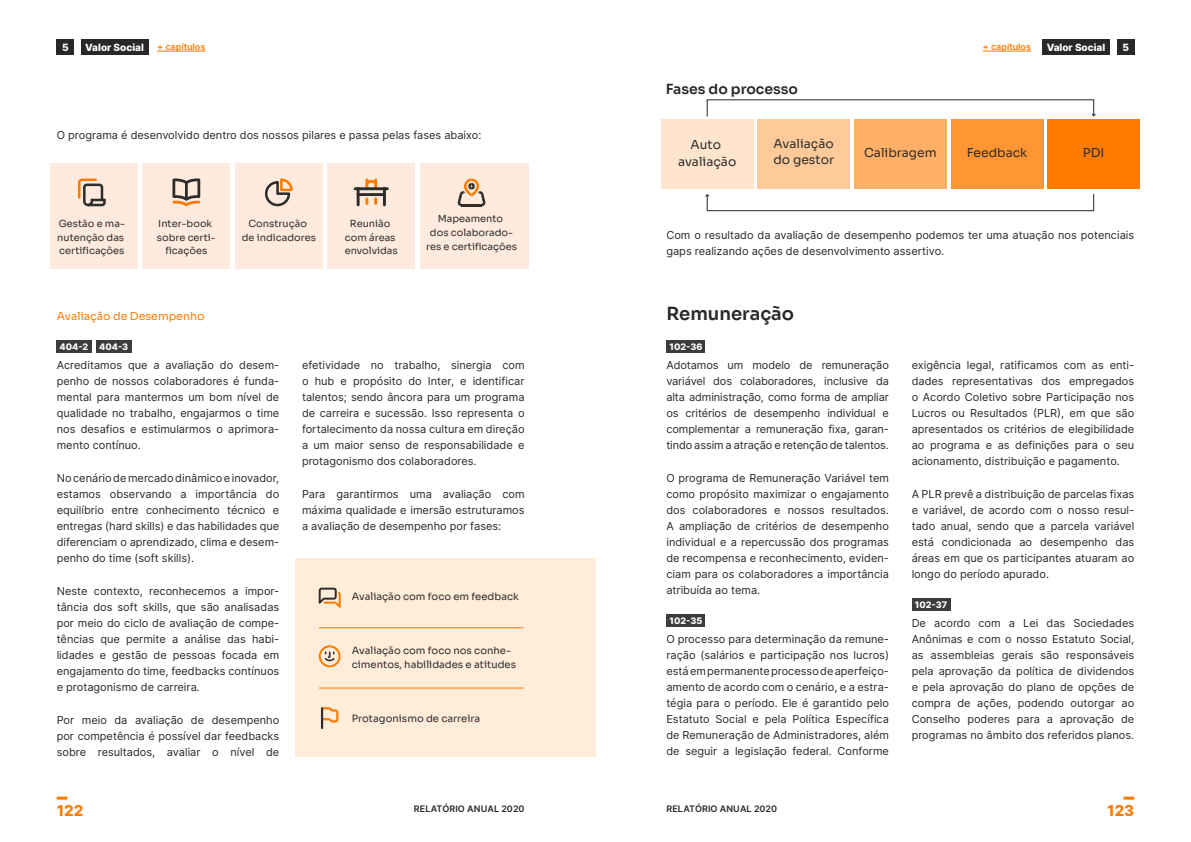
<style>
.page{position:relative;width:1191px;height:842px;background:#fff}
.page>*{position:absolute;margin:0;border:0;box-sizing:border-box;transform-origin:0 0}
.t1{font:18px "Sora";color:#282827}
.t2{font:800 15px "Inter";color:#ff7b00}
.t3{font:14px "Sora";color:#282827}
.t4{font:12.3px/16.4px "Sora";color:#2d2d2c;text-align:center}
.t5{font:11px/16px "Inter";color:#282827;text-align:justify}
.t6{font:11px "Sora";color:#ff7b00}
.t7{font:10px/14px "Sora";color:#2d2d2c}
.t8{font:800 10px "Inter";color:#fff}
.t9{font:9.8px/13.7px "Sora";color:#2d2d2c;text-align:center}
.t10{font:600 9px "Inter";letter-spacing:.01em;color:#282827}
.t11{font:800 9px "Inter";color:#fff}
.t12{font:600 9px "Inter";color:#ff7b00}
</style>
<div class="page">
<div style="left:57px;top:39px;width:17px;height:15px;background:#282827"></div>
<div style="left:81px;top:39px;width:68px;height:15px;background:#282827"></div>
<div style="left:1042px;top:39px;width:67px;height:15px;background:#282827"></div>
<hr style="left:157px;top:51px;width:48px;height:1px;background:#ff7b00">
<svg style="left:57px;top:797px;width:10px;height:3px"></svg>
<svg style="left:1123px;top:797px;width:11px;height:3px"></svg>
<div style="left:1117px;top:39px;width:17px;height:15px;background:#282827"></div>
<hr style="left:982px;top:51px;width:49px;height:1px;background:#ff7b00">
<div style="left:295px;top:558px;width:300px;height:199px;background:#ffecd9"></div>
<div style="left:57px;top:340px;width:35px;height:13px;background:#3c3c3b"></div>
<div style="left:96px;top:340px;width:35px;height:13px;background:#3c3c3b"></div>
<div style="left:50px;top:164px;width:88px;height:105px;background:#ffebde"></div>
<div style="left:143px;top:164px;width:87px;height:105px;background:#ffebde"></div>
<div style="left:235px;top:164px;width:88px;height:105px;background:#ffebde"></div>
<div style="left:327px;top:164px;width:88px;height:105px;background:#ffebde"></div>
<div style="left:420px;top:164px;width:109px;height:105px;background:#ffebde"></div>
<svg style="left:172px;top:178px;width:28px;height:28px"></svg>
<svg style="left:265px;top:178px;width:28px;height:28px"></svg>
<svg style="left:457px;top:178px;width:29px;height:28px"></svg>
<svg style="left:354px;top:178px;width:35px;height:28px"></svg>
<svg style="left:78px;top:178px;width:28px;height:28px"></svg>
<svg style="left:319px;top:588px;width:22px;height:20px"></svg>
<svg style="left:319px;top:645px;width:21px;height:22px"></svg>
<svg style="left:321px;top:707px;width:17px;height:22px"></svg>
<hr style="left:319px;top:627px;width:204px;height:1px;background:#ff7b00">
<hr style="left:319px;top:687px;width:204px;height:1px;background:#ff7b00">
<div style="left:666px;top:340px;width:39px;height:13px;background:#3c3c3b"></div>
<div style="left:666px;top:614px;width:39px;height:13px;background:#3c3c3b"></div>
<div style="left:911px;top:598px;width:39px;height:13px;background:#3c3c3b"></div>
<div style="left:660px;top:120px;width:93px;height:69px;background:#ffe5cd"></div>
<div style="left:757px;top:120px;width:93px;height:69px;background:#ffca9a"></div>
<div style="left:854px;top:120px;width:93px;height:69px;background:#ffaf66"></div>
<div style="left:950px;top:120px;width:93px;height:69px;background:#ff9533"></div>
<div style="left:1047px;top:120px;width:93px;height:69px;background:#ff7b00"></div>
<svg style="left:706px;top:99px;width:389px;height:18px"></svg>
<svg style="left:705px;top:193px;width:389px;height:19px"></svg>
<p class="t8" style="left:62px;top:40px;width:8px">5</p>
<p class="t8" style="left:85px;top:40px;width:60px">Valor Social</p>
<p class="t12" style="left:157px;top:40px;width:50px">+ capítulos</p>
<p class="t8" style="left:1046px;top:40px;width:60px">Valor Social</p>
<p class="t12" style="left:982px;top:40px;width:50px">+ capítulos</p>
<p class="t8" style="left:1122px;top:40px;width:8px">5</p>
<p class="t5" style="left:57px;top:126px;width:426px">O programa é desenvolvido dentro dos nossos pilares e passa pelas fases abaixo:</p>
<p class="t9" style="left:57px;top:216px;width:69px;text-align:justify">Gestão e ma&shy;nutenção das certificações</p>
<p class="t9" style="left:157px;top:216px;width:60px">Inter-book sobre certi&shy;ficações</p>
<p class="t9" style="left:242px;top:216px;width:76px">Construção<br>de indicadores</p>
<p class="t9" style="left:345px;top:216px;width:55px">Reunião com áreas envolvidas</p>
<p class="t9" style="left:426px;top:211px;width:92px">Mapeamento<br>dos colaborado&shy;res e certificações</p>
<p class="t6" style="left:57px;top:307px;width:149px">Avaliação de Desempenho</p>
<p class="t11" style="left:60px;top:340px;width:70px">404-2 404-3</p>
<p class="t5" style="left:57px;top:356px;width:224px">Acreditamos que a avaliação do desem&shy;penho de nossos colaboradores é funda&shy;mental para mantermos um bom nível de qualidade no trabalho, engajarmos o time nos desafios e estimularmos o aprimora&shy;mento contínuo.</p>
<p class="t5" style="left:57px;top:469px;width:224px">No cenário de mercado dinâmico e inovador, estamos observando a importância do equilíbrio entre conhecimento técnico e entregas (hard skills) e das habilidades que diferenciam o aprendizado, clima e desem&shy;penho do time (soft skills).</p>
<p class="t5" style="left:57px;top:582px;width:224px">Neste contexto, reconhecemos a impor&shy;tância dos soft skills, que são analisadas por meio do ciclo de avaliação de compe&shy;tências que permite a análise das habi&shy;lidades e gestão de pessoas focada em engajamento do time, feedbacks contínuos e protagonismo de carreira.</p>
<p class="t5" style="left:57px;top:712px;width:224px">Por meio da avaliação de desempenho por competência é possível dar feedbacks sobre resultados, avaliar o nível de</p>
<p class="t5" style="left:302px;top:357px;width:224px">efetividade no trabalho, sinergia com o hub e propósito do Inter, e identificar talentos; sendo âncora para um programa de carreira e sucessão. Isso representa o fortalecimento da nossa cultura em direção a um maior senso de responsabilidade e protagonismo dos colaboradores.</p>
<p class="t5" style="left:302px;top:486px;width:224px">Para garantirmos uma avaliação com máxima qualidade e imersão estruturamos a avaliação de desempenho por fases:</p>
<p class="t7" style="left:352px;top:589px;width:169px">Avaliação com foco em feedback</p>
<p class="t7" style="left:352px;top:642px;width:166px">Avaliação com foco nos conhe&shy;cimentos, habilidades e atitudes</p>
<p class="t7" style="left:352px;top:711px;width:130px">Protagonismo de carreira</p>
<p class="t3" style="left:665px;top:77px;width:134px">Fases do processo</p>
<p class="t4" style="left:678px;top:136px;width:60px">Auto avaliação</p>
<p class="t4" style="left:773px;top:134px;width:62px;text-align:left">Avaliação do gestor</p>
<p class="t4" style="left:864px;top:143px;width:74px">Calibragem</p>
<p class="t4" style="left:966px;top:143px;width:62px">Feedback</p>
<p class="t4" style="left:1083px;top:143px;width:23px">PDI</p>
<p class="t5" style="left:666px;top:227px;width:469px">Com o resultado da avaliação de desempenho podemos ter uma atuação nos potenciais gaps realizando ações de desenvolvimento assertivo.</p>
<h1 class="t1" style="left:666px;top:299px;width:129px">Remuneração</h1>
<p class="t11" style="left:669px;top:340px;width:34px">102-36</p>
<p class="t5" style="left:666px;top:357px;width:224px">Adotamos um modelo de remuneração variável dos colaboradores, inclusive da alta administração, como forma de ampliar os critérios de desempenho individual e complementar a remuneração fixa, garan&shy;tindo assim a atração e retenção de talentos.</p>
<p class="t5" style="left:666px;top:470px;width:224px">O programa de Remuneração Variável tem como propósito maximizar o engajamento dos colaboradores e nossos resultados.<br>A ampliação de critérios de desempenho individual e a repercussão dos programas de recompensa e reconhecimento, eviden&shy;ciam para os colaboradores a importância atribuída ao tema.</p>
<p class="t11" style="left:669px;top:614px;width:34px">102-35</p>
<p class="t5" style="left:666px;top:631px;width:224px">O processo para determinação da remune&shy;ração (salários e participação nos lucros) está em permanente processo de aperfeiço&shy;amento de acordo com o cenário, e a estra&shy;tégia para o período. Ele é garantido pelo Estatuto Social e pela Política Específica de Remuneração de Administradores, além de seguir a legislação federal. Conforme</p>
<p class="t5" style="left:911px;top:357px;width:224px">exigência legal, ratificamos com as enti&shy;dades representativas dos empregados o Acordo Coletivo sobre Participação nos Lucros ou Resultados (PLR), em que são apresentados os critérios de elegibilidade ao programa e as definições para o seu acionamento, distribuição e pagamento.</p>
<p class="t5" style="left:911px;top:486px;width:224px">A PLR prevê a distribuição de parcelas fixas e variável, de acordo com o nosso resul&shy;tado anual, sendo que a parcela variável está condicionada ao desempenho das áreas em que os participantes atuaram ao longo do período apurado.</p>
<p class="t11" style="left:915px;top:598px;width:34px">102-37</p>
<p class="t5" style="left:911px;top:615px;width:224px">De acordo com a Lei das Sociedades Anônimas e com o nosso Estatuto Social, as assembleias gerais são responsáveis pela aprovação da política de dividendos e pela aprovação do plano de opções de compra de ações, podendo outorgar ao Conselho poderes para a aprovação de programas no âmbito dos referidos planos.</p>
<h2 class="t2" style="left:57px;top:799px;width:28px">122</h2>
<p class="t10" style="left:414px;top:802px;width:112px">RELATÓRIO ANUAL 2020</p>
<p class="t10" style="left:666px;top:802px;width:112px">RELATÓRIO ANUAL 2020</p>
<h2 class="t2" style="left:1107px;top:799px;width:29px">123</h2>
</div>
